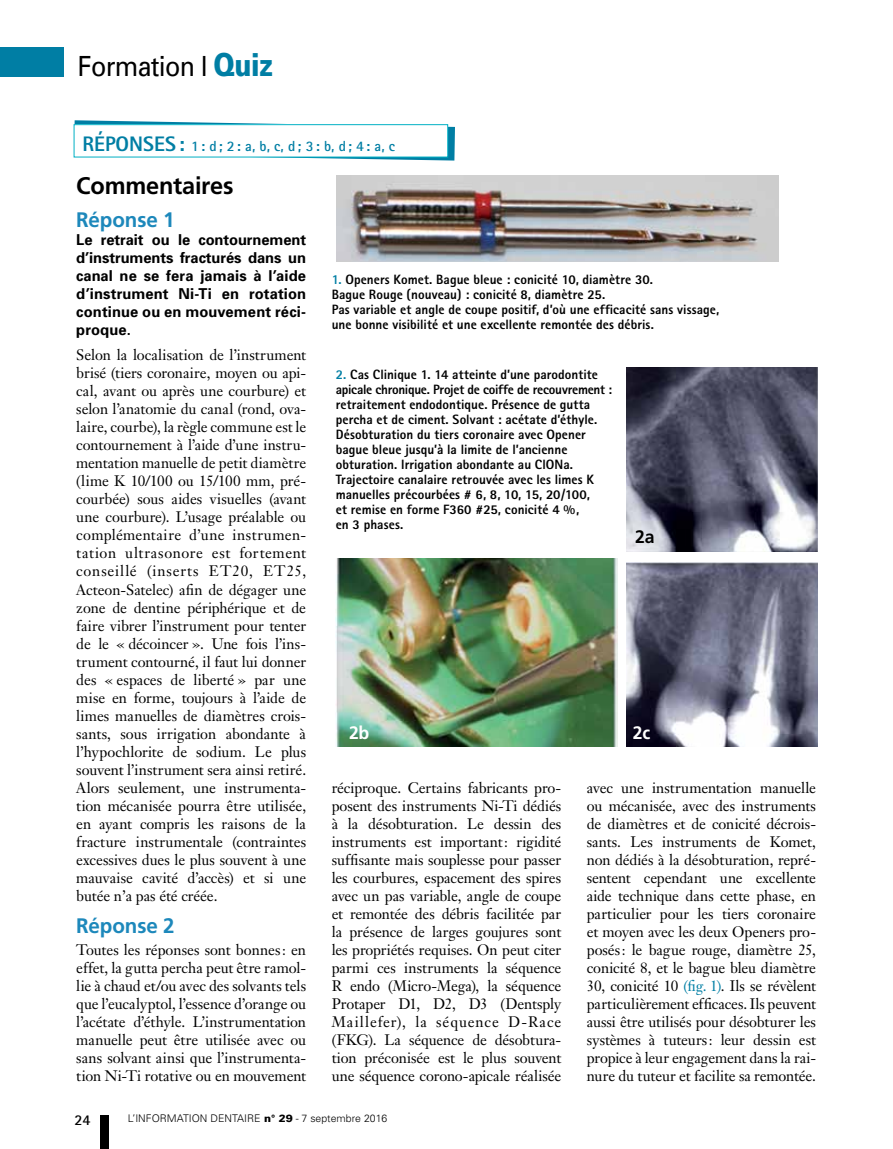
<style>
.page{position:relative;width:893px;height:1149px;background:#fff}
.page>*{position:absolute;margin:0;border:0;box-sizing:border-box;transform-origin:0 0}
.t1{font:27.75px "Univers";letter-spacing:-.025em;color:#000;scale:.9 1}
.t2{font:700 24px "Frutiger";letter-spacing:-.005em;color:#000}
.t3{font:700 21px "Frutiger";letter-spacing:-.005em;color:#1d88bb}
.t4{font:700 18px "Frutiger";color:#fff}
.t5{font:700 18px "Frutiger";color:#000}
.t6{font:15px/18px "Janson Text";letter-spacing:-.005em;color:#000;text-align:justify}
.t7{font:700 15px/18px "Univers";letter-spacing:.005em;color:#000;text-align:justify}
.t8{font:700 15px "Rotis Sans Serif";color:#000}
.t9{font:700 14.7px "Rotis Sans Serif";color:#007ea4}
.t10{font:800 13.5px/15px "Rotis Sans Serif";letter-spacing:.005em;color:#000}
.t11{font:300 10.5px "Univers";color:#000}
.s1{font-weight:900;font-size:31.65px;color:#007ea4}
.s2{font-weight:800;font-size:21px}
.s3{color:#007ea4}
.s4{font-weight:900}
</style>
<div class="page">
<div style="left:0;top:47px;width:64px;height:30px;background:#007ea4"></div>
<div style="left:100px;top:1114px;width:9px;height:34px;background:#000"></div>
<img style="left:627px;top:562px;width:191px;height:183px">
<svg style="left:74px;top:120px;width:381px;height:40px"></svg>
<div style="left:74px;top:125px;width:374px;height:32px;background:#fff"></div>
<img style="left:336px;top:558px;width:282px;height:187px">
<img style="left:627px;top:367px;width:191px;height:184px">
<img style="left:337px;top:175px;width:441px;height:86px">
<h1 class="t1" style="left:78px;top:50px;width:219px">Formation l <span class="s1">Quiz</span></h1>
<p class="t9" style="left:83px;top:137px;width:314px"><span class="s2">RÉPONSES:</span> 1: d; 2: a, b, c, d; 3: b, d ; 4: a, c</p>
<h2 class="t2" style="left:76px;top:172px;width:159px">Commentaires</h2>
<h3 class="t3" style="left:76px;top:207px;width:100px">Réponse 1</h3>
<p class="t7" style="left:76px;top:230px;width:231px">Le retrait ou le contournement d’instruments fracturés dans un canal ne se fera jamais à l’aide d’instrument Ni-Ti en rotation continue ou en mouvement réci&shy;proque.</p>
<p class="t6" style="left:76px;top:346px;width:231px">Selon la localisation de l’instrument brisé (tiers coronaire, moyen ou api&shy;cal, avant ou après une courbure) et selon l’anatomie du canal (rond, ova&shy;laire, courbe), la règle commune est le contournement à l’aide d’une instru&shy;mentation manuelle de petit diamètre (lime K 10/100 ou 15/100 mm, pré&shy;courbée) sous aides visuelles (avant une courbure). L’usage préalable ou complémentaire d’une instrumen&shy;tation ultrasonore est fortement conseillé (inserts ET20, ET25, Acteon-Satelec) afin de dégager une zone de dentine périphérique et de faire vibrer l’instrument pour tenter de le « décoincer ». Une fois l’ins&shy;trument contourné, il faut lui donner des « espaces de liberté » par une mise en forme, toujours à l’aide de limes manuelles de diamètres crois&shy;sants, sous irrigation abondante à l’hypochlorite de sodium. Le plus souvent l’instrument sera ainsi retiré.<br>Alors seulement, une instrumenta&shy;tion mécanisée pourra être utilisée, en ayant compris les raisons de la fracture instrumentale (contraintes excessives dues le plus souvent à une mauvaise cavité d’accès) et si une butée n’a pas été créée.</p>
<h3 class="t3" style="left:76px;top:913px;width:100px">Réponse 2</h3>
<p class="t6" style="left:76px;top:940px;width:231px">Toutes les réponses sont bonnes: en effet, la gutta percha peut être ramol&shy;lie à chaud et/ou avec des solvants tels que l’eucalyptol, l’essence d’orange ou l’acétate d’éthyle. L’instrumentation manuelle peut être utilisée avec ou sans solvant ainsi que l’instrumenta&shy;tion Ni-Ti rotative ou en mouvement</p>
<p class="t10" style="left:332px;top:272px;width:389px"><span class="s3">1.</span> Openers Komet. Bague bleue : conicité 10, diamètre 30.<br>Bague Rouge (nouveau) : conicité 8, diamètre 25.<br>Pas variable et angle de coupe positif, d’où une efficacité sans vissage, une bonne visibilité et une excellente remontée des débris.</p>
<p class="t10" style="left:336px;top:366px;width:278px"><span class="s3">2.</span> Cas Clinique 1. 14 atteinte d’une parodontite apicale chronique. Projet de coiffe de recouvrement : retraitement endodontique. Présence de gutta percha et de ciment. Solvant : acétate d’éthyle.<br>Désobturation du tiers coronaire avec Opener bague bleue jusqu’à la limite de l’ancienne obturation. Irrigation abondante au ClONa.<br>Trajectoire canalaire retrouvée avec les limes K manuelles précourbées # 6, 8, 10, 15, 20/100,<br>et remise en forme F360 #25, conicité 4 %,<br>en 3 phases.</p>
<p class="t5" style="left:635px;top:526px;width:21px">2a</p>
<p class="t4" style="left:349px;top:721px;width:22px">2b</p>
<p class="t4" style="left:633px;top:721px;width:19px">2c</p>
<p class="t6" style="left:332px;top:778px;width:231px">réciproque. Certains fabricants pro&shy;posent des instruments Ni-Ti dédiés à la désobturation. Le dessin des instruments est important: rigidité suffisante mais souplesse pour passer les courbures, espacement des spires avec un pas variable, angle de coupe et remontée des débris facilitée par la présence de larges goujures sont les propriétés requises. On peut citer parmi ces instruments la séquence R endo (Micro-Mega), la séquence Protaper D1, D2, D3 (Dentsply Maillefer), la séquence D-Race (FKG). La séquence de désobtura&shy;tion préconisée est le plus souvent une séquence corono-apicale réalisée</p>
<p class="t6" style="left:587px;top:778px;width:231px">avec une instrumentation manuelle ou mécanisée, avec des instruments de diamètres et de conicité décrois&shy;sants. Les instruments de Komet, non dédiés à la désobturation, repré&shy;sentent cependant une excellente aide technique dans cette phase, en particulier pour les tiers coronaire et moyen avec les deux Openers pro&shy;posés: le bague rouge, diamètre 25, conicité 8, et le bague bleu diamètre 30, conicité 10 <span class="s3">(fig. 1)</span>. Ils se révèlent particulièrement efficaces. Ils peuvent aussi être utilisés pour désobturer les systèmes à tuteurs: leur dessin est propice à leur engagement dans la rai&shy;nure du tuteur et facilite sa remontée.</p>
<p class="t8" style="left:74px;top:1110px;width:18px">24</p>
<p class="t11" style="left:128px;top:1111px;width:261px">L’INFORMATION DENTAIRE <span class="s4">n° 29</span> - 7 septembre 2016</p>
</div>
